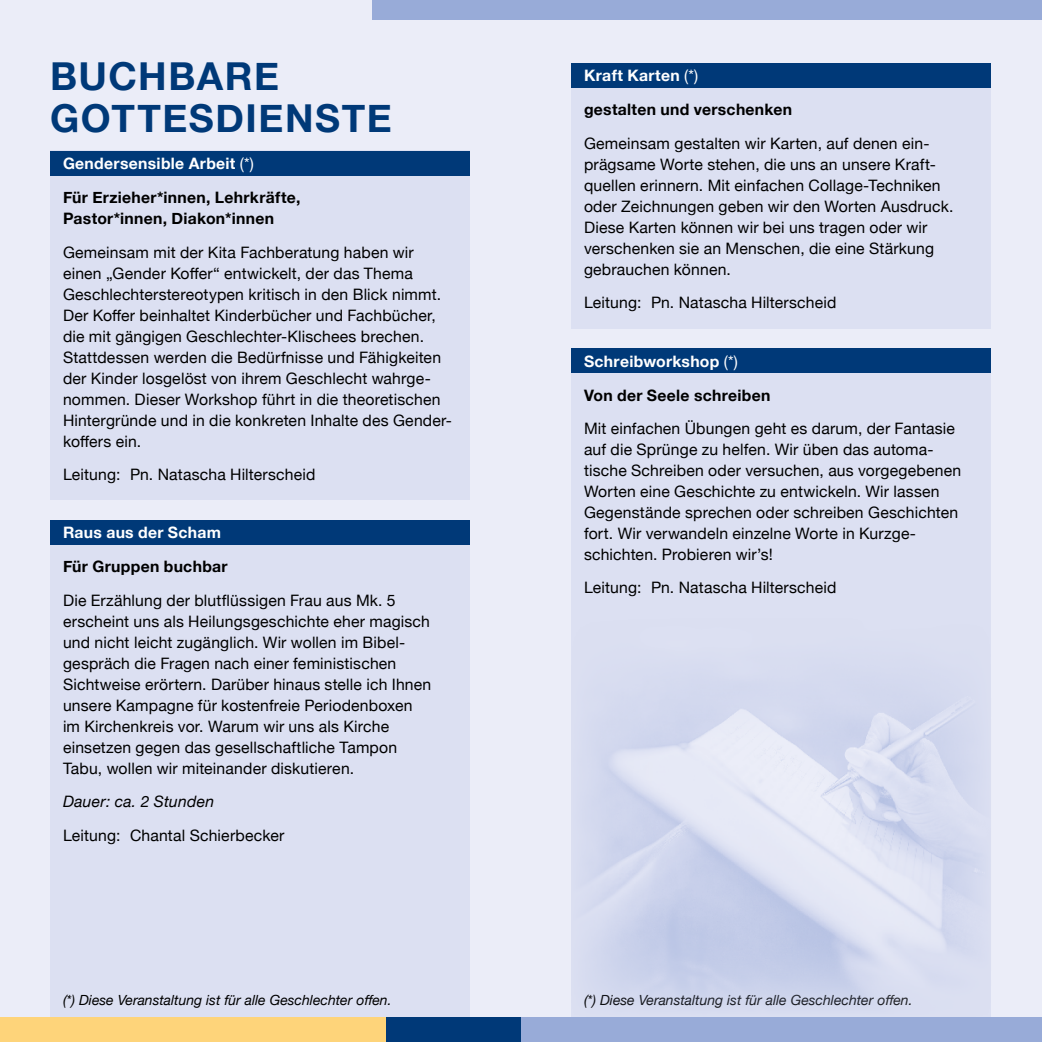
<style>
.page{position:relative;width:1042px;height:1042px;background:#ebedf8}
.page>*{position:absolute;margin:0;border:0;box-sizing:border-box;transform-origin:0 0}
.t1{font:700 38.5px/42px "Helvetica Neue";letter-spacing:.04em;color:#003978}
.t2{font:15.75px/21px "Helvetica Neue";letter-spacing:.01em;color:#000}
.t3{font:700 15.75px/21px "Helvetica Neue";letter-spacing:.02em;color:#000}
.t4{font:700 15.75px "Helvetica Neue";letter-spacing:.02em;color:#fff}
.t5{font:italic 15.75px "Helvetica Neue";letter-spacing:.015em;color:#000}
.t6{font:italic 14px "Helvetica Neue";color:#000}
.s1{font-weight:400}
</style>
<div class="page">
<div style="left:571px;top:348px;width:420px;height:689px;background:#dce0f2"></div>
<div style="left:51px;top:520px;width:419px;height:517px;background:#dce0f2"></div>
<div style="left:0;top:1017px;width:387px;height:25px;background:#fed47a"></div>
<div style="left:386px;top:1017px;width:135px;height:25px;background:#003978"></div>
<div style="left:521px;top:1017px;width:521px;height:25px;background:#98abd8"></div>
<div style="left:372px;top:0;width:670px;height:20px;background:#98abd8"></div>
<div style="left:51px;top:520px;width:419px;height:25px;background:#003978"></div>
<div style="left:51px;top:151px;width:419px;height:349px;background:#dce0f2"></div>
<div style="left:51px;top:151px;width:419px;height:25px;background:#003978"></div>
<div style="left:571px;top:348px;width:420px;height:25px;background:#003978"></div>
<img style="left:594px;top:693px;width:383px;height:312px">
<div style="left:571px;top:63px;width:420px;height:265px;background:#dce0f2"></div>
<div style="left:571px;top:63px;width:420px;height:25px;background:#003978"></div>
<h1 class="t1" style="left:50px;top:56px;width:343px">BUCHBARE<br>GOTTESDIENSTE</h1>
<p class="t4" style="left:63px;top:151px;width:192px">Gendersensible Arbeit <span class="s1">(*)</span></p>
<p class="t3" style="left:63px;top:187px;width:239px">Für Erzieher*innen, Lehrkräfte,<br>Pastor*innen, Diakon*innen</p>
<p class="t2" style="left:63px;top:242px;width:390px">Gemeinsam mit der Kita Fachberatung haben wir einen „Gender Koffer“ entwickelt, der das Thema Geschlechterstereotypen kritisch in den Blick nimmt.<br>Der Koffer beinhaltet Kinderbücher und Fachbücher, die mit gängigen Geschlechter-Klischees brechen.<br>Stattdessen werden die Bedürfnisse und Fähigkeiten der Kinder losgelöst von ihrem Geschlecht wahrge&shy;nommen. Dieser Workshop führt in die theoretischen Hintergründe und in die konkreten Inhalte des Gender&shy;koffers ein.</p>
<p class="t2" style="left:63px;top:465px;width:254px">Leitung: Pn. Natascha Hilterscheid</p>
<p class="t4" style="left:63px;top:520px;width:160px">Raus aus der Scham</p>
<p class="t3" style="left:63px;top:556px;width:166px">Für Gruppen buchbar</p>
<p class="t2" style="left:63px;top:590px;width:370px">Die Erzählung der blutflüssigen Frau aus Mk. 5 erscheint uns als Heilungsgeschichte eher magisch und nicht leicht zugänglich. Wir wollen im Bibel&shy;gespräch die Fragen nach einer feministischen Sichtweise erörtern. Darüber hinaus stelle ich Ihnen unsere Kampagne für kostenfreie Periodenboxen im Kirchenkreis vor. Warum wir uns als Kirche einsetzen gegen das gesellschaftliche Tampon Tabu, wollen wir miteinander diskutieren.</p>
<p class="t5" style="left:63px;top:790px;width:153px">Dauer: ca. 2 Stunden</p>
<p class="t2" style="left:63px;top:825px;width:223px">Leitung: Chantal Schierbecker</p>
<p class="t4" style="left:584px;top:63px;width:116px">Kraft Karten <span class="s1">(*)</span></p>
<p class="t3" style="left:584px;top:100px;width:210px">gestalten und verschenken</p>
<p class="t2" style="left:584px;top:134px;width:371px">Gemeinsam gestalten wir Karten, auf denen ein&shy;prägsame Worte stehen, die uns an unsere Kraft&shy;quellen erinnern. Mit einfachen Collage-Techniken oder Zeichnungen geben wir den Worten Ausdruck.<br>Diese Karten können wir bei uns tragen oder wir verschenken sie an Menschen, die eine Stärkung gebrauchen können.</p>
<p class="t2" style="left:584px;top:293px;width:254px">Leitung: Pn. Natascha Hilterscheid</p>
<p class="t4" style="left:584px;top:349px;width:155px">Schreibworkshop <span class="s1">(*)</span></p>
<p class="t3" style="left:584px;top:385px;width:188px">Von der Seele schreiben</p>
<p class="t2" style="left:584px;top:419px;width:379px">Mit einfachen Übungen geht es darum, der Fantasie auf die Sprünge zu helfen. Wir üben das automa&shy;tische Schreiben oder versuchen, aus vorgegebenen Worten eine Geschichte zu entwickeln. Wir lassen Gegenstände sprechen oder schreiben Geschichten fort. Wir verwandeln einzelne Worte in Kurzge&shy;schichten. Probieren wir’s!</p>
<p class="t2" style="left:584px;top:578px;width:254px">Leitung: Pn. Natascha Hilterscheid</p>
<p class="t6" style="left:63px;top:989px;width:330px">(*) Diese Veranstaltung ist für alle Geschlechter offen.</p>
<p class="t6" style="left:584px;top:989px;width:330px">(*) Diese Veranstaltung ist für alle Geschlechter offen.</p>
</div>
